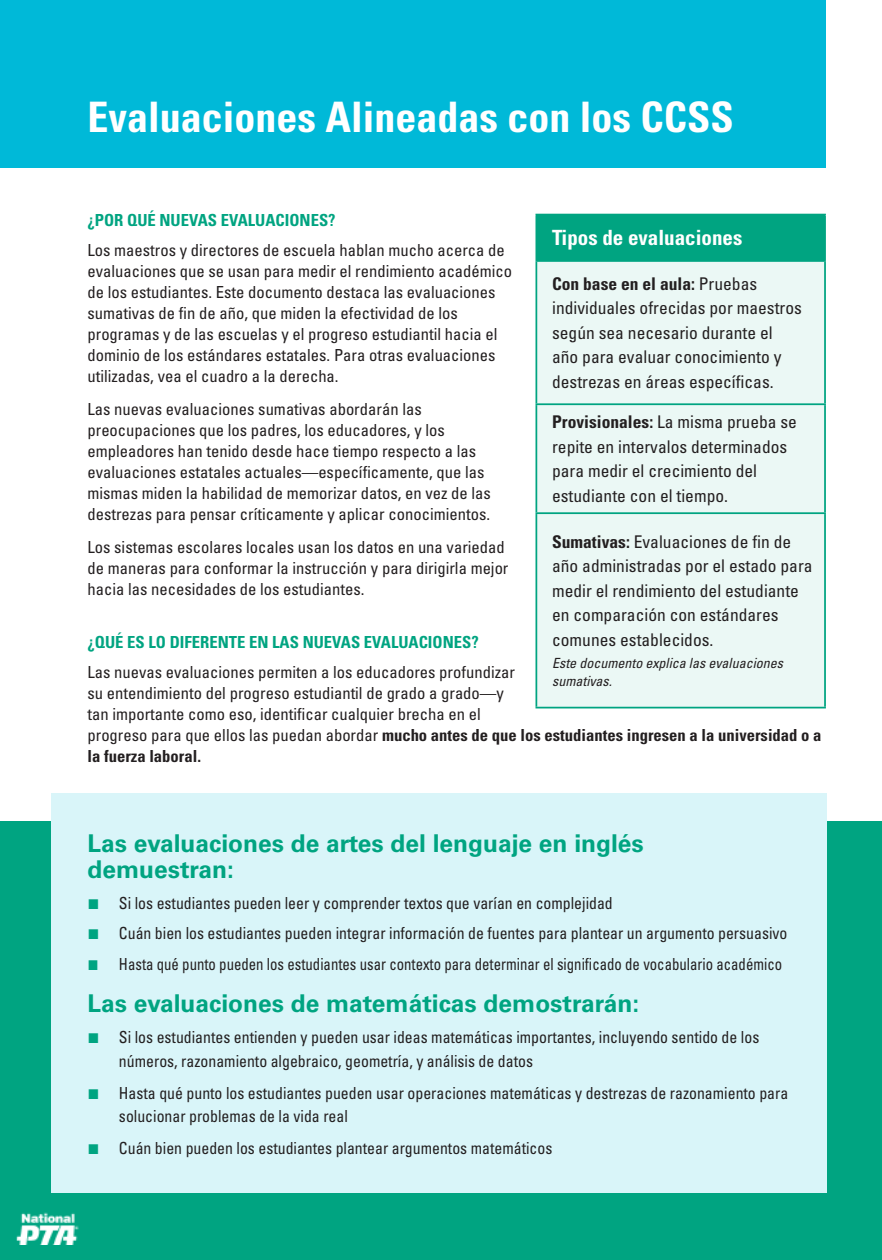
<style>
.page{position:relative;width:882px;height:1260px;background:#fff}
.page>*{position:absolute;margin:0;border:0;box-sizing:border-box;transform-origin:0 0}
.t1{font:700 condensed 42px "Univers LT Std";color:#fff}
.t2{font:700 24.5px/26.2px "Univers LT Std";color:#00a481}
.t3{font:700 condensed 21px "Univers LT Std";color:#fff}
.t4{font:condensed 17.5px/24.5px "Univers LT Std";color:#231f20}
.t5{font:condensed 16.62px/21px "Univers LT Std";color:#231f20}
.t6{font:condensed 16.62px/23.6px "Univers LT Std";color:#231f20;scale:.95 1}
.t7{font:condensed 16.62px "Univers LT Std";color:#231f20;scale:.89 1}
.t8{font:700 condensed 16.62px "Univers LT Std";color:#00a481}
.t9{font:italic condensed 14px/17.5px "Univers LT Std";color:#231f20}
.s1{font-weight:700}
.s2{font-family:"Arial";font-stretch:normal;font-size:21px;color:#00a481}
</style>
<div class="page">
<div style="left:0;top:821px;width:882px;height:439px;background:#00a481"></div>
<div style="left:0;top:0;width:826px;height:168px;background:#00b9d8"></div>
<img style="left:16px;top:1212px;width:63px;height:33px">
<div style="left:52px;top:793px;width:775px;height:400px;background:#d9f5f9"></div>
<div style="left:536px;top:215px;width:289px;height:46px;background:#00a481"></div>
<div style="left:537px;top:262px;width:287px;height:445px;background:#ebf8f5"></div>
<hr style="left:824px;top:215px;width:2px;height:45px;background:#00a481">
<hr style="left:536px;top:214px;width:290px;height:1px;background:#00a481">
<hr style="left:536px;top:262px;width:1px;height:141px;background:#00a481">
<hr style="left:824px;top:262px;width:2px;height:141px;background:#00a481">
<hr style="left:536px;top:260px;width:290px;height:2px;background:#00a481">
<hr style="left:536px;top:405px;width:1px;height:107px;background:#00a481">
<hr style="left:824px;top:405px;width:2px;height:107px;background:#00a481">
<hr style="left:536px;top:403px;width:290px;height:2px;background:#00a481">
<hr style="left:536px;top:514px;width:1px;height:193px;background:#00a481">
<hr style="left:824px;top:514px;width:2px;height:193px;background:#00a481">
<hr style="left:536px;top:512px;width:290px;height:2px;background:#00a481">
<hr style="left:536px;top:707px;width:290px;height:1px;background:#00a481">
<p class="t1" style="left:87px;top:91px;width:648px">Evaluaciones Alineadas con los CCSS</p>
<p class="t8" style="left:87px;top:210px;width:250px">¿POR QUÉ NUEVAS EVALUACIONES?</p>
<p class="t5" style="left:87px;top:239px;width:426px">Los maestros y directores de escuela hablan mucho acerca de evaluaciones que se usan para medir el rendimiento académico de los estudiantes. Este documento destaca las evaluaciones sumativas de fin de año, que miden la efectividad de los programas y de las escuelas y el progreso estudiantil hacia el dominio de los estándares estatales. Para otras evaluaciones utilizadas, vea el cuadro a la derecha.</p>
<p class="t5" style="left:87px;top:398px;width:405px">Las nuevas evaluaciones sumativas abordarán las preocupaciones que los padres, los educadores, y los empleadores han tenido desde hace tiempo respecto a las evaluaciones estatales actuales—específicamente, que las mismas miden la habilidad de memorizar datos, en vez de las destrezas para pensar críticamente y aplicar conocimientos.</p>
<p class="t5" style="left:87px;top:537px;width:423px">Los sistemas escolares locales usan los datos en una variedad de maneras para conformar la instrucción y para dirigirla mejor hacia las necesidades de los estudiantes.</p>
<p class="t8" style="left:87px;top:632px;width:393px">¿QUÉ ES LO DIFERENTE EN LAS NUEVAS EVALUACIONES?</p>
<p class="t5" style="left:87px;top:661px;width:736px">Las nuevas evaluaciones permiten a los educadores profundizar<br>su entendimiento del progreso estudiantil de grado a grado—y<br>tan importante como eso, identificar cualquier brecha en el<br>progreso para que ellos las puedan abordar <span class="s1">mucho antes de que los estudiantes ingresen a la universidad o a la fuerza laboral.</span></p>
<p class="t3" style="left:552px;top:225px;width:192px">Tipos de evaluaciones</p>
<p class="t4" style="left:552px;top:271px;width:251px"><span class="s1">Con base en el aula:</span> Pruebas individuales ofrecidas por maestros según sea necesario durante el año para evaluar conocimiento y destrezas en áreas específicas.</p>
<p class="t4" style="left:552px;top:410px;width:246px"><span class="s1">Provisionales:</span> La misma prueba se repite en intervalos determinados para medir el crecimiento del estudiante con el tiempo.</p>
<p class="t4" style="left:552px;top:529px;width:262px"><span class="s1">Sumativas:</span> Evaluaciones de fin de año administradas por el estado para medir el rendimiento del estudiante en comparación con estándares comunes establecidos.</p>
<p class="t9" style="left:552px;top:655px;width:232px">Este documento explica las evaluaciones sumativas.</p>
<p class="t2" style="left:87px;top:830px;width:558px">Las evaluaciones de artes del lenguaje en inglés demuestran:</p>
<p class="t6" style="left:87px;top:891px;width:555px"><span class="s2">■</span> Si los estudiantes pueden leer y comprender textos que varían en complejidad</p>
<p class="t6" style="left:87px;top:921px;width:738px"><span class="s2">■</span> Cuán bien los estudiantes pueden integrar información de fuentes para plantear un argumento persuasivo</p>
<p class="t7" style="left:87px;top:953px;width:782px"><span class="s2">■</span> Hasta qué punto pueden los estudiantes usar contexto para determinar el significado de vocabulario académico</p>
<p class="t2" style="left:87px;top:990px;width:553px">Las evaluaciones de matemáticas demostrarán:</p>
<p class="t6" style="left:119px;top:1025px;width:676px;text-indent:-32px"><span class="s2">■</span> Si los estudiantes entienden y pueden usar ideas matemáticas importantes, incluyendo sentido de los números, razonamiento algebraico, geometría, y análisis de datos</p>
<p class="t6" style="left:119px;top:1081px;width:706px;text-indent:-32px"><span class="s2">■</span> Hasta qué punto los estudiantes pueden usar operaciones matemáticas y destrezas de razonamiento para solucionar problemas de la vida real</p>
<p class="t6" style="left:87px;top:1136px;width:491px"><span class="s2">■</span> Cuán bien pueden los estudiantes plantear argumentos matemáticos</p>
</div>
